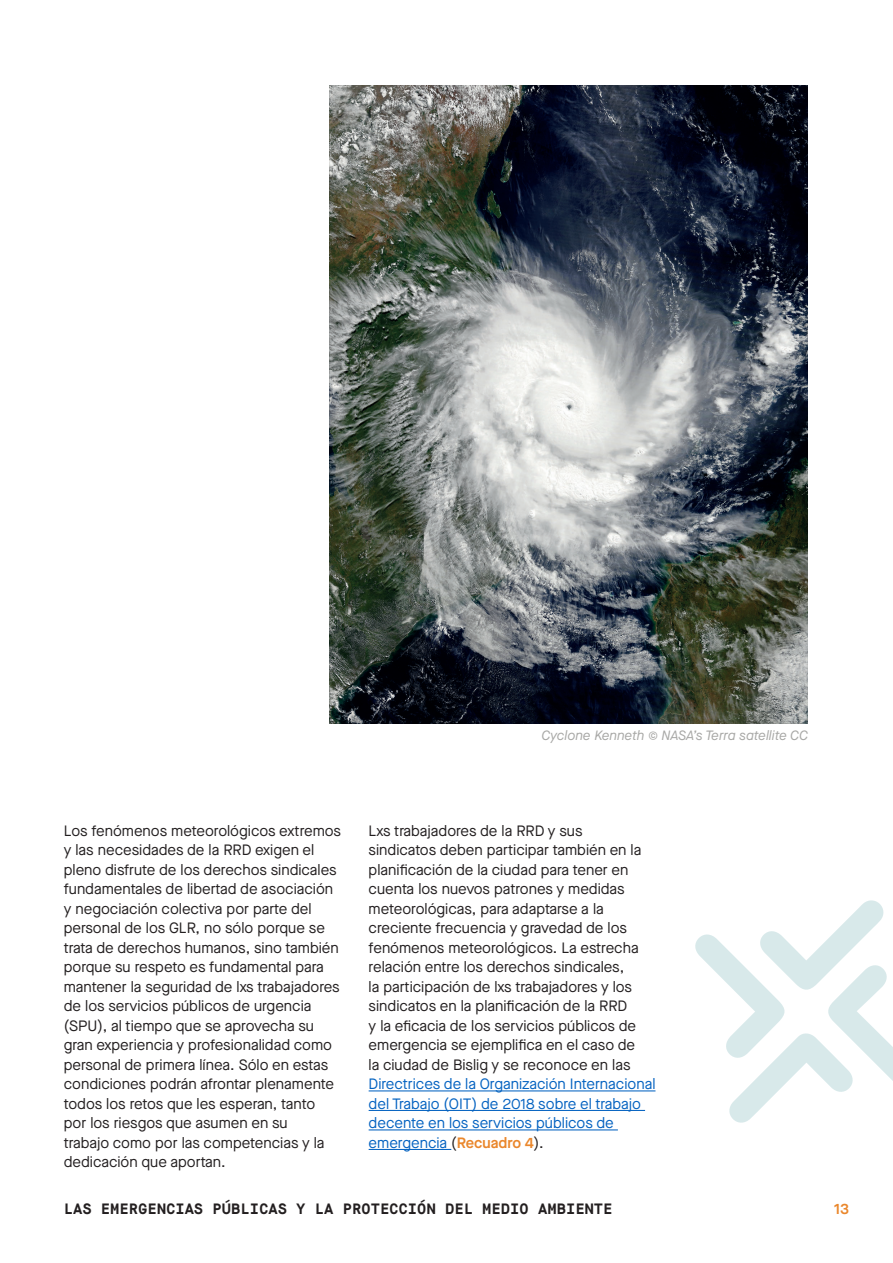
<style>
.page{position:relative;width:893px;height:1263px;background:#fff}
.page>*{position:absolute;margin:0;border:0;box-sizing:border-box;transform-origin:0 0}
.t1{font:15px/19.5px "Maison Neue";color:#231f20}
.t2{font:700 15px "Maison Mono";color:#231f20}
.t3{font:600 15px "Maison Neue";color:#ea872c}
.Body_text{font:italic 13.5px "Maison Neue";color:#a8a8a6}
.s1{color:#0563c1}
.s2{font-weight:600;color:#ea872c}
</style>
<div class="page">
<svg style="left:695px;top:900px;width:198px;height:223px"></svg>
<img style="left:329px;top:85px;width:479px;height:638px">
<hr style="left:369px;top:1090px;width:286px;height:1px;background:#0563c1">
<hr style="left:369px;top:1110px;width:276px;height:1px;background:#0563c1">
<hr style="left:369px;top:1129px;width:249px;height:1px;background:#0563c1">
<hr style="left:369px;top:1149px;width:82px;height:1px;background:#0563c1">
<p class="Body_text" style="left:541px;top:726px;width:268px">Cyclone Kenneth © NASA’s Terra satellite CC</p>
<p class="t1" style="left:64px;top:820px;width:279px">Los fenómenos meteorológicos extremos y las necesidades de la RRD exigen el pleno disfrute de los derechos sindicales fundamentales de libertad de asociación y negociación colectiva por parte del personal de los GLR, no sólo porque se trata de derechos humanos, sino también porque su respeto es fundamental para mantener la seguridad de lxs trabajadores de los servicios públicos de urgencia (SPU), al tiempo que se aprovecha su gran experiencia y profesionalidad como personal de primera línea. Sólo en estas condiciones podrán afrontar plenamente todos los retos que les esperan, tanto por los riesgos que asumen en su<br>trabajo como por las competencias y la dedicación que aportan.</p>
<p class="t1" style="left:369px;top:820px;width:288px">Lxs trabajadores de la RRD y sus<br>sindicatos deben participar también en la planificación de la ciudad para tener en cuenta los nuevos patrones y medidas meteorológicas, para adaptarse a la creciente frecuencia y gravedad de los fenómenos meteorológicos. La estrecha relación entre los derechos sindicales,<br>la participación de lxs trabajadores y los sindicatos en la planificación de la RRD<br>y la eficacia de los servicios públicos de emergencia se ejemplifica en el caso de<br>la ciudad de Bislig y se reconoce en las <span class="s1">Directrices de la Organización Internacional del Trabajo (OIT) de 2018 sobre el trabajo decente en los servicios públicos de emergencia</span> (<span class="s2">Recuadro 4</span>).</p>
<p class="t2" style="left:64px;top:1199px;width:550px">LAS EMERGENCIAS PÚBLICAS Y LA PROTECCIÓN DEL MEDIO AMBIENTE</p>
<p class="t3" style="left:834px;top:1198px;width:16px">13</p>
</div>
